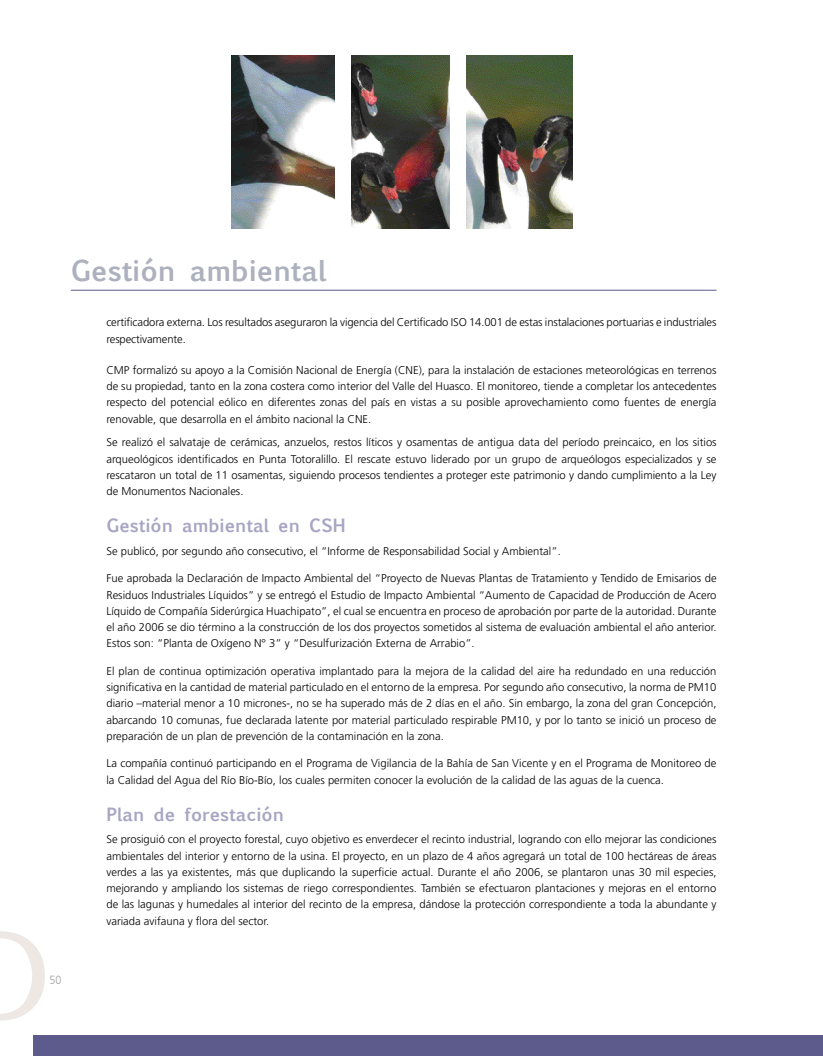
<style>
.page{position:relative;width:823px;height:1056px;background:#fff}
.page>*{position:absolute;margin:0;border:0;box-sizing:border-box;transform-origin:0 0}
.t1{font:700 27.5px "Euphemia UCAS";color:#adb1be}
.t2{font:700 17.5px "Euphemia UCAS";color:#a7a5c3}
.t3{font:300 11.88px "Frutiger LT Std";color:#9c9d9f;scale:.9 1}
.t4{font:300 11.25px/16.2px "Frutiger LT Std";color:#000;text-align:justify}
</style>
<div class="page">
<svg style="left:0;top:931px;width:45px;height:89px"></svg>
<div style="left:33px;top:1035px;width:789px;height:21px;background:#5d5b8b"></div>
<svg style="left:822px;top:1035px;width:1px;height:21px"></svg>
<img style="left:231px;top:56px;width:341px;height:173px">
<div style="left:334px;top:45px;width:16px;height:188px;background:#fff"></div>
<div style="left:449px;top:45px;width:16px;height:187px;background:#fff"></div>
<hr style="left:71px;top:290px;width:645px;height:1px;background:#5d5b8b">
<h1 class="t1" style="left:71px;top:250px;width:257px">Gestión ambiental</h1>
<p class="t4" style="left:106px;top:315px;width:611px">certificadora externa. Los resultados aseguraron la vigencia del Certificado ISO 1 4.001 de estas instalaciones portuarias e industriales respectivamente.</p>
<p class="t4" style="left:106px;top:362px;width:611px">CMP formalizó su apoyo a la Comisión Nacional de Energía (CNE), para la instalación de estaciones meteorológicas en terrenos de su propiedad, tanto en la zona costera como interior del Valle del Huasco. El monitoreo, tiende a completar los antecedentes respecto del potencial eólico en diferentes zonas del país en vistas a su posible aprovechamiento como fuentes de energía renovable, que desarrolla en el ámbito nacional la CNE.</p>
<p class="t4" style="left:106px;top:435px;width:611px">Se realizó el salvataje de cerámicas, anzuelos, restos líticos y osamentas de antigua data del período preincaico, en los sitios arqueológicos identificados en Punta Totoralillo. El rescate estuvo liderado por un grupo de arqueólogos especializados y se rescataron un total de 11 osamentas, siguiendo procesos tendientes a proteger este patrimonio y dando cumplimiento a la Ley de Monumentos Nacionales.</p>
<h2 class="t2" style="left:106px;top:513px;width:240px">Gestión ambiental en CSH</h2>
<p class="t4" style="left:106px;top:543px;width:455px">Se publicó, por segundo año consecutivo, el “Informe de Responsabilidad Social y Ambiental”.</p>
<p class="t4" style="left:106px;top:571px;width:611px">Fue aprobada la Declaración de Impacto Ambiental del “Proyecto de Nuevas Plantas de Tratamiento y Tendido de Emisarios de Residuos Industriales Líquidos” y se entregó el Estudio de Impacto Ambiental “Aumento de Capacidad de Producción de Acero Líquido de Compañía Siderúrgica Huachipato”, el cual se encuentra en proceso de aprobación por parte de la autoridad. Durante el año 2006 se dio término a la construcción de los dos proyectos sometidos al sistema de evaluación ambiental el año anterior.<br>Estos son: “Planta de Oxígeno N° 3” y “Desulfurización Externa de Arrabio”.</p>
<p class="t4" style="left:106px;top:663px;width:611px">El plan de continua optimización operativa implantado para la mejora de la calidad del aire ha redundado en una reducción significativa en la cantidad de material particulado en el entorno de la empresa. Por segundo año consecutivo, la norma de PM1 0 diario –material menor a 1 0 micrones-, no se ha superado más de 2 días en el año. Sin embargo, la zona del gran Concepción, abarcando 1 0 comunas, fue declarada latente por material particulado respirable PM1 0, y por lo tanto se inició un proceso de preparación de un plan de prevención de la contaminación en la zona.</p>
<p class="t4" style="left:106px;top:756px;width:611px">La compañía continuó participando en el Programa de Vigilancia de la Bahía de San Vicente y en el Programa de Monitoreo de la Calidad del Agua del Río Bío-Bío, los cuales permiten conocer la evolución de la calidad de las aguas de la cuenca.</p>
<h2 class="t2" style="left:106px;top:801px;width:179px">Plan de forestación</h2>
<p class="t4" style="left:106px;top:832px;width:611px">Se prosiguió con el proyecto forestal, cuyo objetivo es enverdecer el recinto industrial, logrando con ello mejorar las condiciones ambientales del interior y entorno de la usina. El proyecto, en un plazo de 4 años agregará un total de 1 00 hectáreas de áreas verdes a las ya existentes, más que duplicando la superficie actual. Durante el año 2006, se plantaron unas 30 mil especies, mejorando y ampliando los sistemas de riego correspondientes. También se efectuaron plantaciones y mejoras en el entorno de las lagunas y humedales al interior del recinto de la empresa, dándose la protección correspondiente a toda la abundante y variada avifauna y flora del sector.</p>
<p class="t3" style="left:49px;top:973px;width:15px">50</p>
</div>
